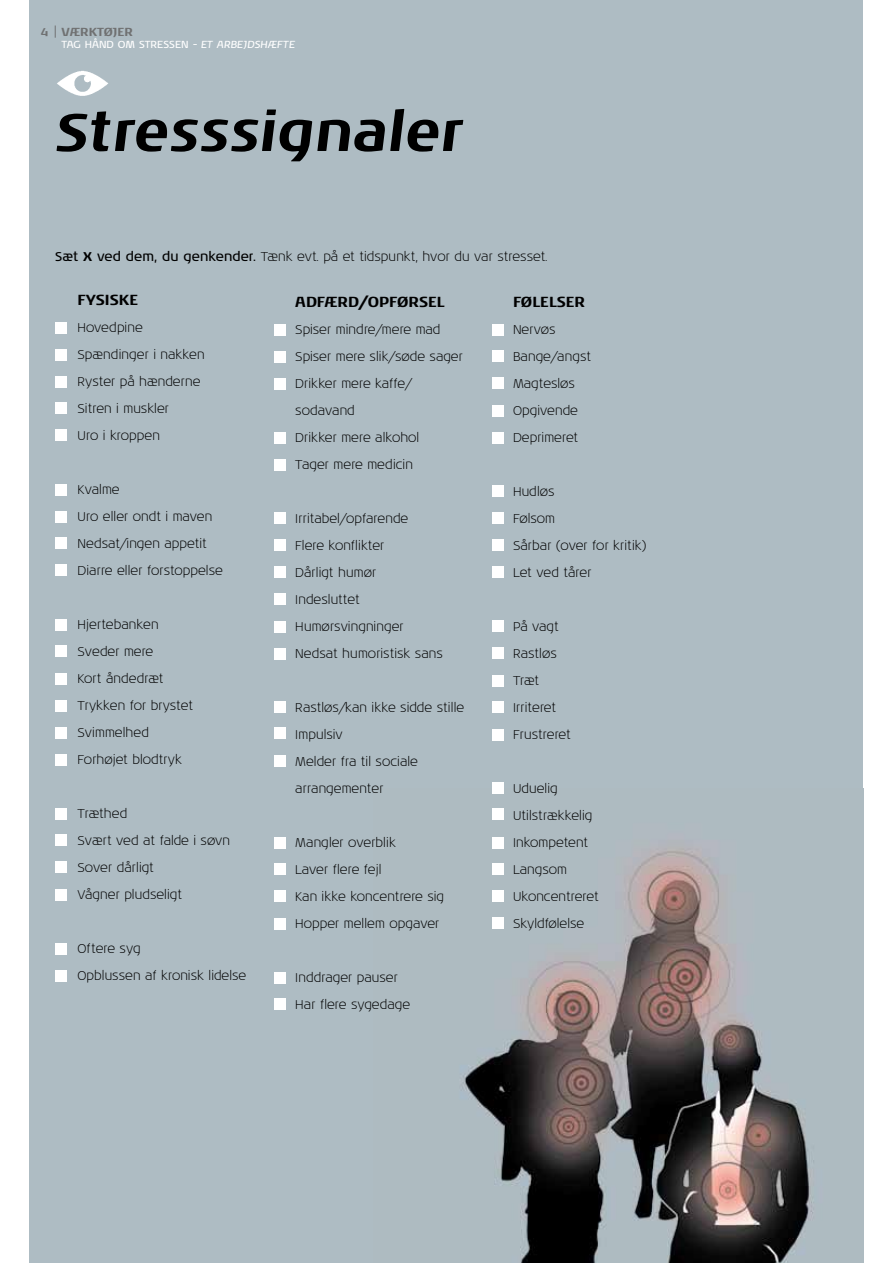
<style>
.page{position:relative;width:893px;height:1263px;background:#fff}
.page>*{position:absolute;margin:0;border:0;box-sizing:border-box;transform-origin:0 0}
.t1{font:italic 700 54px "Noa LT Std";letter-spacing:.005em;color:#000}
.t2{font:700 15px "Noa LT Std";color:#000}
.t3{font:300 13.05px/27px "Noa LT Std";color:#000}
.t4{font:700 12px "Noa LT Std";color:#707172}
.t5{font:10.5px "Noa LT Std";color:#fff}
.s1{font-style:italic}
.s2{font-weight:400}
.s3{font-weight:700}
</style>
<div class="page">
<div style="left:30px;top:0;width:833px;height:1263px;background:#aebcc3"></div>
<img style="left:462px;top:793px;width:352px;height:470px">
<img style="left:57px;top:70px;width:51px;height:26px">
<div style="left:55px;top:322px;width:12px;height:12px;background:#fff"></div>
<div style="left:55px;top:349px;width:12px;height:11px;background:#fff"></div>
<div style="left:55px;top:376px;width:12px;height:11px;background:#fff"></div>
<div style="left:55px;top:403px;width:12px;height:11px;background:#fff"></div>
<div style="left:55px;top:429px;width:12px;height:11px;background:#fff"></div>
<div style="left:55px;top:484px;width:12px;height:11px;background:#fff"></div>
<div style="left:55px;top:511px;width:12px;height:11px;background:#fff"></div>
<div style="left:55px;top:538px;width:12px;height:11px;background:#fff"></div>
<div style="left:55px;top:564px;width:12px;height:12px;background:#fff"></div>
<div style="left:55px;top:619px;width:12px;height:11px;background:#fff"></div>
<div style="left:55px;top:646px;width:12px;height:11px;background:#fff"></div>
<div style="left:55px;top:674px;width:12px;height:11px;background:#fff"></div>
<div style="left:55px;top:700px;width:12px;height:11px;background:#fff"></div>
<div style="left:55px;top:727px;width:12px;height:12px;background:#fff"></div>
<div style="left:55px;top:754px;width:12px;height:11px;background:#fff"></div>
<div style="left:55px;top:808px;width:12px;height:11px;background:#fff"></div>
<div style="left:55px;top:834px;width:12px;height:11px;background:#fff"></div>
<div style="left:55px;top:861px;width:12px;height:11px;background:#fff"></div>
<div style="left:55px;top:889px;width:12px;height:11px;background:#fff"></div>
<div style="left:55px;top:943px;width:12px;height:12px;background:#fff"></div>
<div style="left:55px;top:970px;width:12px;height:11px;background:#fff"></div>
<div style="left:274px;top:324px;width:12px;height:12px;background:#fff"></div>
<div style="left:274px;top:351px;width:12px;height:11px;background:#fff"></div>
<div style="left:274px;top:378px;width:12px;height:11px;background:#fff"></div>
<div style="left:274px;top:432px;width:12px;height:12px;background:#fff"></div>
<div style="left:274px;top:459px;width:12px;height:11px;background:#fff"></div>
<div style="left:274px;top:513px;width:12px;height:11px;background:#fff"></div>
<div style="left:274px;top:540px;width:12px;height:11px;background:#fff"></div>
<div style="left:274px;top:566px;width:12px;height:12px;background:#fff"></div>
<div style="left:274px;top:593px;width:12px;height:11px;background:#fff"></div>
<div style="left:274px;top:621px;width:12px;height:11px;background:#fff"></div>
<div style="left:274px;top:648px;width:12px;height:11px;background:#fff"></div>
<div style="left:274px;top:701px;width:12px;height:11px;background:#fff"></div>
<div style="left:274px;top:728px;width:12px;height:11px;background:#fff"></div>
<div style="left:274px;top:755px;width:12px;height:11px;background:#fff"></div>
<div style="left:274px;top:837px;width:12px;height:11px;background:#fff"></div>
<div style="left:274px;top:863px;width:12px;height:12px;background:#fff"></div>
<div style="left:274px;top:891px;width:12px;height:11px;background:#fff"></div>
<div style="left:274px;top:918px;width:12px;height:12px;background:#fff"></div>
<div style="left:274px;top:972px;width:12px;height:11px;background:#fff"></div>
<div style="left:274px;top:999px;width:12px;height:11px;background:#fff"></div>
<div style="left:492px;top:324px;width:12px;height:11px;background:#fff"></div>
<div style="left:492px;top:350px;width:12px;height:12px;background:#fff"></div>
<div style="left:492px;top:378px;width:12px;height:11px;background:#fff"></div>
<div style="left:492px;top:405px;width:12px;height:12px;background:#fff"></div>
<div style="left:492px;top:432px;width:12px;height:11px;background:#fff"></div>
<div style="left:492px;top:486px;width:12px;height:11px;background:#fff"></div>
<div style="left:492px;top:512px;width:12px;height:12px;background:#fff"></div>
<div style="left:492px;top:539px;width:12px;height:12px;background:#fff"></div>
<div style="left:492px;top:566px;width:12px;height:11px;background:#fff"></div>
<div style="left:492px;top:620px;width:12px;height:12px;background:#fff"></div>
<div style="left:492px;top:647px;width:12px;height:12px;background:#fff"></div>
<div style="left:492px;top:675px;width:12px;height:11px;background:#fff"></div>
<div style="left:492px;top:702px;width:12px;height:11px;background:#fff"></div>
<div style="left:492px;top:729px;width:12px;height:11px;background:#fff"></div>
<div style="left:492px;top:782px;width:12px;height:11px;background:#fff"></div>
<div style="left:492px;top:809px;width:12px;height:11px;background:#fff"></div>
<div style="left:492px;top:837px;width:12px;height:11px;background:#fff"></div>
<div style="left:492px;top:864px;width:12px;height:11px;background:#fff"></div>
<div style="left:492px;top:890px;width:12px;height:12px;background:#fff"></div>
<div style="left:492px;top:917px;width:12px;height:12px;background:#fff"></div>
<svg style="left:55px;top:26px;width:1px;height:12px"></svg>
<p class="t4" style="left:41px;top:23px;width:9px">4</p>
<p class="t4" style="left:61px;top:24px;width:73px">VÆRKTØJER</p>
<p class="t5" style="left:61px;top:39px;width:235px">Tag hånd om stressen <span class="s1">- ET ARBEJDSHÆFTE</span></p>
<h1 class="t1" style="left:55px;top:99px;width:410px">Stresssignaler</h1>
<p class="t3" style="left:55px;top:244px;width:494px"><span class="s2">Sæt</span> <span class="s3">X</span> <span class="s2">ved dem, du genkender.</span> Tænk evt. på et tidspunkt, hvor du var stresset.</p>
<p class="t2" style="left:78px;top:291px;width:28px">FYSISKE</p>
<p class="t3" style="left:78px;top:314px;width:128px">Hovedpine<br>Spændinger i nakken<br>Ryster på hænderne<br>Sitren i muskler<br>Uro i kroppen</p>
<p class="t3" style="left:78px;top:476px;width:147px">Kvalme<br>Uro eller ondt i maven<br>Nedsat/ingen appetit<br>Diarre eller forstoppelse</p>
<p class="t3" style="left:78px;top:611px;width:117px">Hjertebanken<br>Sveder mere<br>Kort åndedræt<br>Trykken for brystet<br>Svimmelhed<br>Forhøjet blodtryk</p>
<p class="t3" style="left:78px;top:800px;width:154px">Træthed<br>Svært ved at falde i søvn<br>Sover dårligt<br>Vågner pludseligt</p>
<p class="t3" style="left:78px;top:935px;width:170px">Oftere syg<br>Opblussen af kronisk lidelse</p>
<p class="t2" style="left:295px;top:292px;width:12px">ADFÆRD</p>
<p class="t2" style="left:359px;top:292px;width:20px">/OPFØRSEL</p>
<p class="t3" style="left:295px;top:316px;width:169px">Spiser mindre/mere mad<br>Spiser mere slik/søde sager<br>Drikker mere kaffe/ sodavand<br>Drikker mere alkohol<br>Tager mere medicin</p>
<p class="t3" style="left:295px;top:505px;width:149px">Irritabel/opfarende<br>Flere konflikter<br>Dårligt humør<br>Indesluttet<br>H umørsvingninger<br>Nedsat humoristisk sans</p>
<p class="t3" style="left:295px;top:694px;width:170px">Rastløs/kan ikke sidde stille<br>Impulsiv<br>Melder fra til sociale arrangementer</p>
<p class="t3" style="left:295px;top:829px;width:150px">Mangler overblik<br>Laver flere fejl<br>Kan ikke koncentrere sig<br>Hopper mellem opgaver</p>
<p class="t3" style="left:295px;top:964px;width:116px">Inddrager pauser<br>Har flere sygedage</p>
<p class="t2" style="left:513px;top:292px;width:10px">FØLELSER</p>
<p class="t3" style="left:513px;top:316px;width:80px">Nervøs<br>Bange/angst<br>Magtesløs<br>Opgivende<br>Deprimeret</p>
<p class="t3" style="left:513px;top:478px;width:135px">H udløs<br>Følsom<br>Sårbar (over for kritik)<br>Let ved tårer</p>
<p class="t3" style="left:513px;top:613px;width:59px">På vagt<br>Rastløs<br>Træt<br>Irriteret<br>Frustreret</p>
<p class="t3" style="left:513px;top:775px;width:87px">Uduelig<br>Utilstrækkelig<br>Inkompetent<br>Langsom<br>Ukoncentreret<br>Skyldfølelse</p>
</div>
